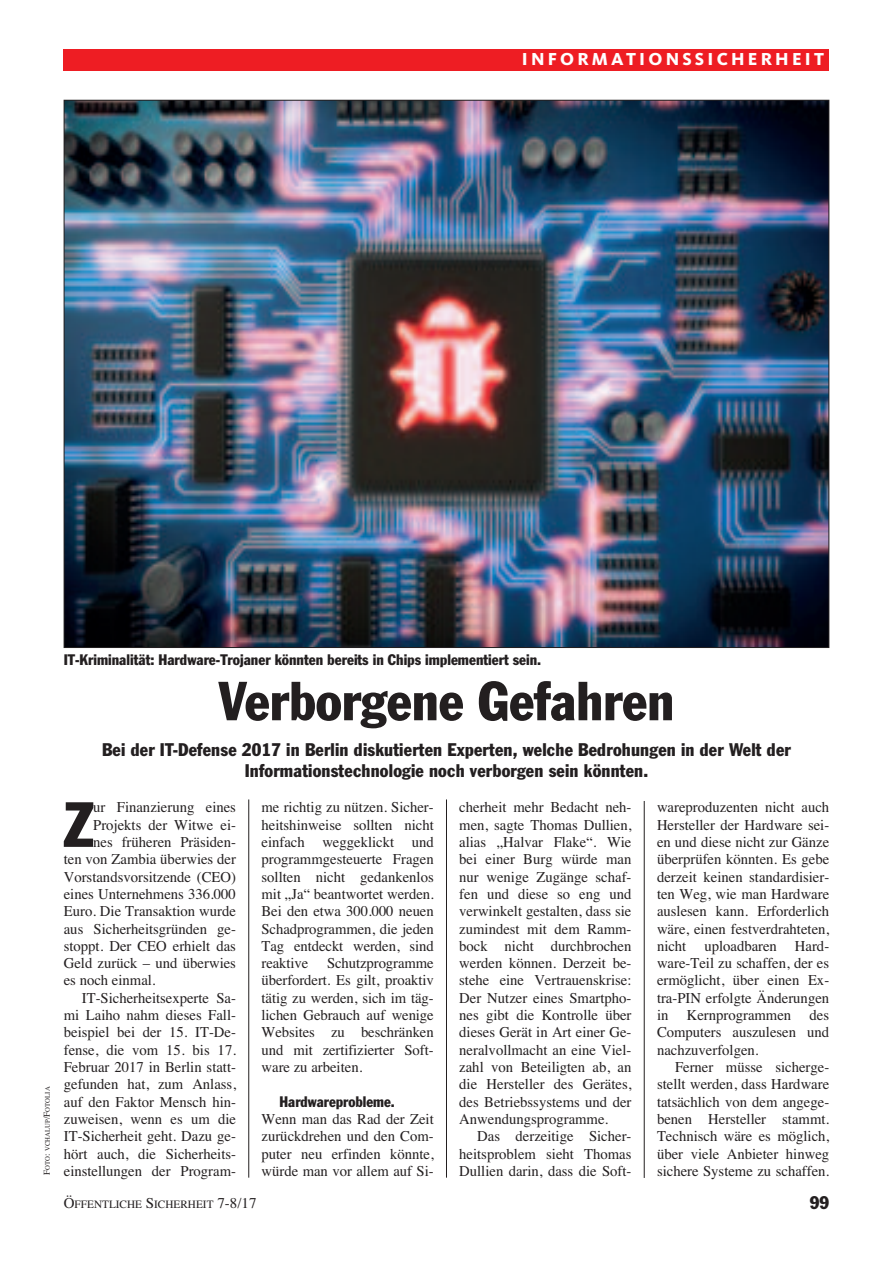
<style>
.page{position:relative;width:893px;height:1263px;background:#fff}
.page>*{position:absolute;margin:0;border:0;box-sizing:border-box;transform-origin:0 0}
.t1{font:condensed 62.7px "Franklin Gothic";color:#231f20}
.t2{font:condensed 54px "Franklin Gothic";color:#231f20}
.t3{font:condensed 18px/21.6px "Franklin Gothic";letter-spacing:.01em;color:#231f20;text-align:center}
.t4{font:800 18px "Kievit";letter-spacing:.175em;color:#fff}
.t5{font:15px/17.4px "Times";color:#231f20;text-align:justify}
.t6{font:condensed 15px "Franklin Gothic";color:#231f20}
.t7{font:11.25px "Times";color:#231f20}
.t8{font:6.75px "Times";color:#231f20}
.s1{font-size:9px}
.s2{font-size:15px}
</style>
<div class="page">
<hr style="left:644px;top:801px;width:1px;height:377px;background:#231f20">
<div style="left:64px;top:49px;width:765px;height:21px;background:#ee1d23"></div>
<hr style="left:248px;top:799px;width:1px;height:379px;background:#231f20">
<hr style="left:446px;top:799px;width:1px;height:379px;background:#231f20">
<img style="left:66px;top:102px;width:761px;height:544px">
<p class="t4" style="left:522px;top:53px;width:304px">INFORMATIONSSICHERHEIT</p>
<p class="t8" style="left:44px;top:1175px;width:90px;rotate:-90deg"><span class="s1">F</span>OTO<span class="s1">:</span> VCHALUP<span class="s1">/F</span>OTOLIA</p>
<p class="t6" style="left:64px;top:654px;width:479px">IT-Kriminalität: Hardware-Trojaner könnten bereits in Chips implementiert sein.</p>
<h2 class="t2" style="left:219px;top:682px;width:457px">Verborgene Gefahren</h2>
<p class="t3" style="left:102px;top:740px;width:690px">Bei der IT-Defense 2017 in Berlin diskutierten Experten, welche Bedrohungen in der Welt der<br>Informationstechnologie noch verborgen sein könnten.</p>
<h1 class="t1" style="left:64px;top:802px;width:31px">Z</h1>
<p class="t5" style="left:93px;top:798px;width:144px">ur Finanzierung eines</p>
<p class="t5" style="left:93px;top:816px;width:144px">Projekts der Witwe ei-</p>
<p class="t5" style="left:93px;top:833px;width:144px">nes früheren Präsiden-</p>
<p class="t5" style="left:64px;top:850px;width:174px">ten von Zambia überwies der</p>
<p class="t5" style="left:64px;top:868px;width:174px">Vorstandsvorsitzende (CEO)</p>
<p class="t5" style="left:64px;top:885px;width:174px">eines Unternehmens 336.000</p>
<p class="t5" style="left:64px;top:902px;width:174px">Euro. Die Transaktion wurde</p>
<p class="t5" style="left:64px;top:920px;width:174px">aus Sicherheitsgründen ge-</p>
<p class="t5" style="left:64px;top:937px;width:174px">stoppt. Der CEO erhielt das</p>
<p class="t5" style="left:64px;top:954px;width:174px">Geld zurück – und überwies</p>
<p class="t5" style="left:64px;top:971px;width:93px">es noch einmal.</p>
<p class="t5" style="left:82px;top:989px;width:156px">IT-Sicherheitsexperte Sa-</p>
<p class="t5" style="left:64px;top:1006px;width:174px">mi Laiho nahm dieses Fall-</p>
<p class="t5" style="left:64px;top:1023px;width:174px">beispiel bei der 15. IT-De-</p>
<p class="t5" style="left:64px;top:1041px;width:174px">fense, die vom 15. bis 17.</p>
<p class="t5" style="left:64px;top:1058px;width:174px">Februar 2017 in Berlin statt-</p>
<p class="t5" style="left:64px;top:1075px;width:174px">gefunden hat, zum Anlass,</p>
<p class="t5" style="left:64px;top:1093px;width:174px">auf den Faktor Mensch hin-</p>
<p class="t5" style="left:64px;top:1110px;width:174px">zuweisen, wenn es um die</p>
<p class="t5" style="left:64px;top:1127px;width:174px">IT-Sicherheit geht. Dazu ge-</p>
<p class="t5" style="left:64px;top:1145px;width:174px">hört auch, die Sicherheits-</p>
<p class="t5" style="left:64px;top:1162px;width:174px">einstellungen der Program-</p>
<p class="t5" style="left:262px;top:798px;width:174px">me richtig zu nützen. Sicher&shy;heitshinweise sollten nicht einfach weggeklickt und programmgesteuerte Fragen sollten nicht gedankenlos mit „Ja“ beantwortet werden.<br>Bei den etwa 300.000 neuen Schadprogrammen, die jeden Tag entdeckt werden, sind reaktive Schutzprogramme überfordert. Es gilt, proaktiv tätig zu werden, sich im täg&shy;lichen Gebrauch auf wenige Websites zu beschränken und mit zertifizierter Soft&shy;ware zu arbeiten.</p>
<p class="t6" style="left:280px;top:1096px;width:117px">Hardwareprobleme.</p>
<p class="t5" style="left:262px;top:1110px;width:174px">Wenn man das Rad der Zeit zurückdrehen und den Com&shy;puter neu erfinden könnte, würde man vor allem auf Si-</p>
<p class="t5" style="left:459px;top:798px;width:174px">cherheit mehr Bedacht neh&shy;men, sagte Thomas Dullien, alias „Halvar Flake“. Wie bei einer Burg würde man nur wenige Zugänge schaf&shy;fen und diese so eng und verwinkelt gestalten, dass sie zumindest mit dem Ramm&shy;bock nicht durchbrochen werden können. Derzeit be&shy;stehe eine Vertrauenskrise:<br>Der Nutzer eines Smartpho&shy;nes gibt die Kontrolle über dieses Gerät in Art einer Ge&shy;neralvollmacht an eine Viel&shy;zahl von Beteiligten ab, an die Hersteller des Gerätes, des Betriebssystems und der Anwendungsprogramme.</p>
<p class="t5" style="left:459px;top:1127px;width:174px;text-indent:18px">Das derzeitige Sicher&shy;heitsproblem sieht Thomas Dullien darin, dass die Soft-</p>
<p class="t5" style="left:657px;top:798px;width:174px">wareproduzenten nicht auch Hersteller der Hardware sei&shy;en und diese nicht zur Gänze überprüfen könnten. Es gebe derzeit keinen standardisier&shy;ten Weg, wie man Hardware auslesen kann. Erforderlich wäre, einen festverdrahteten, nicht uploadbaren Hard&shy;ware-Teil zu schaffen, der es ermöglicht, über einen Ex&shy;tra-PIN erfolgte Änderungen in Kernprogrammen des Computers auszulesen und nachzuverfolgen.</p>
<p class="t5" style="left:657px;top:1058px;width:174px;text-indent:18px">Ferner müsse sicherge&shy;stellt werden, dass Hardware tatsächlich von dem angege&shy;benen Hersteller stammt.<br>Technisch wäre es möglich, über viele Anbieter hinweg sichere Systeme zu schaffen.</p>
<p class="t7" style="left:64px;top:1198px;width:194px"><span class="s2">Ö</span>FFENTLICHE <span class="s2">S</span>ICHERHEIT <span class="s2">7-8/17</span></p>
<p class="t3" style="left:810px;top:1193px;width:21px">99</p>
</div>
